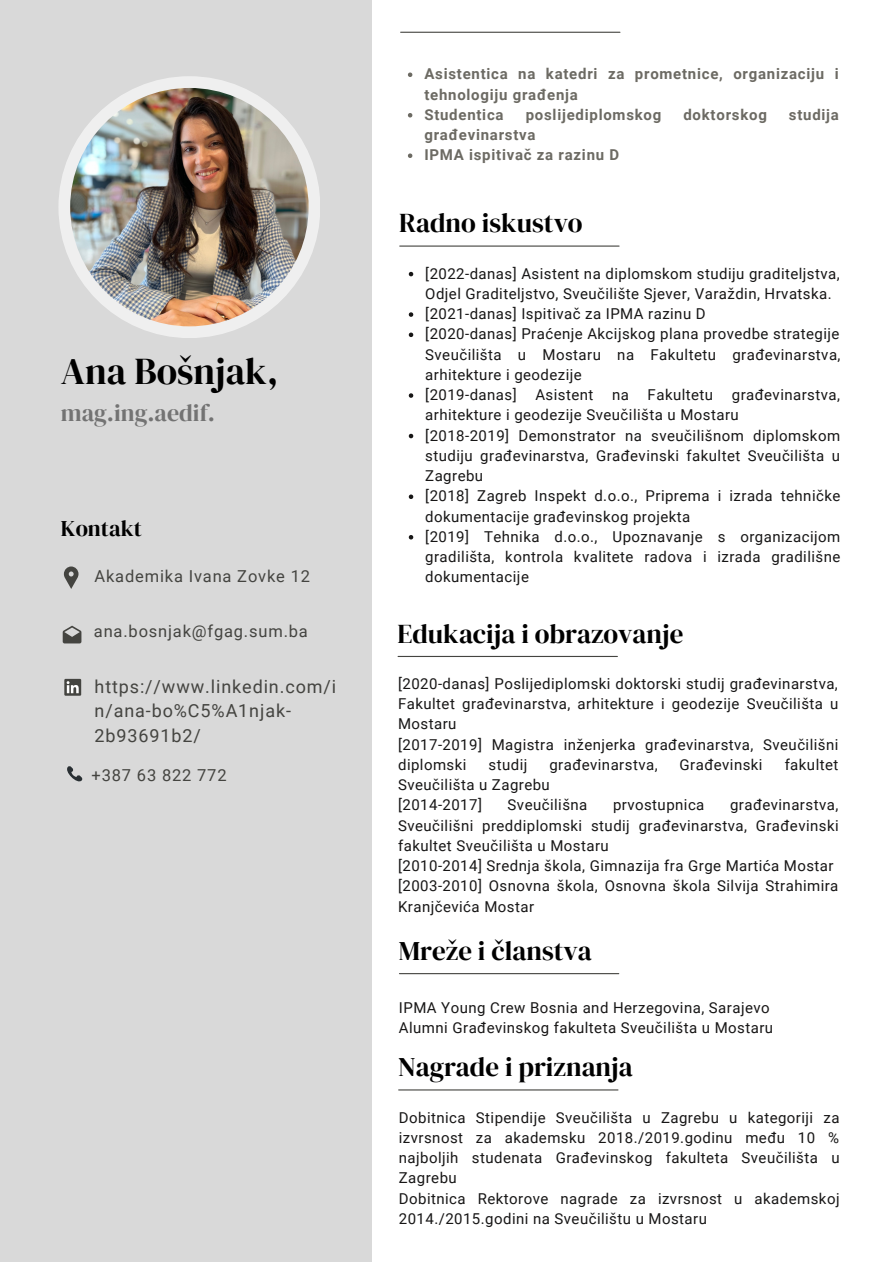
<style>
.page{position:relative;width:893px;height:1264px;background:#fff}
.page>*{position:absolute;margin:0;border:0;box-sizing:border-box;transform-origin:0 0}
.t1{font:37.5px "DM Serif Display";color:#000}
.t2{font:27px "DM Serif Display";color:#000}
.t3{font:24px "DM Serif Display";color:#737373}
.t4{font:22.5px "DM Serif Display";color:#000}
.t5{font:18px/24.8px "Roboto";letter-spacing:.05em;color:#444440}
.t6{font:16.5px "Roboto";letter-spacing:.05em;color:#444440}
.t7{font:15px/20.2px "Roboto";letter-spacing:.03em;color:#171616}
.t8{font:700 15px/20.2px "Roboto";letter-spacing:.05em;color:#6c6a63}
</style>
<div class="page">
<div style="left:0;top:0;width:372px;height:1261px;background:#d9d9d9"></div>
<svg style="left:58px;top:76px;width:262px;height:262px;background:#ececec"></svg>
<img style="left:70px;top:88px;width:238px;height:238px;border-radius:50%">
<svg style="left:64px;top:566px;width:14px;height:23px"></svg>
<svg style="left:63px;top:625px;width:18px;height:18px"></svg>
<svg style="left:64px;top:679px;width:17px;height:16px"></svg>
<svg style="left:67px;top:681px;width:12px;height:12px"></svg>
<hr style="left:400px;top:32px;width:220px;height:1px;background:#444440">
<hr style="left:400px;top:245px;width:219px;height:2px;background:#444440">
<svg style="left:67px;top:766px;width:15px;height:16px"></svg>
<hr style="left:398px;top:656px;width:219px;height:1px;background:#444440">
<hr style="left:399px;top:973px;width:219px;height:1px;background:#444440">
<hr style="left:398px;top:1089px;width:220px;height:1px;background:#444440">
<svg style="left:408px;top:72px;width:4px;height:5px"></svg>
<svg style="left:408px;top:113px;width:4px;height:4px"></svg>
<svg style="left:408px;top:153px;width:4px;height:5px"></svg>
<svg style="left:409px;top:272px;width:4px;height:4px"></svg>
<svg style="left:409px;top:312px;width:4px;height:5px"></svg>
<svg style="left:409px;top:332px;width:4px;height:5px"></svg>
<svg style="left:409px;top:393px;width:4px;height:5px"></svg>
<svg style="left:409px;top:434px;width:4px;height:4px"></svg>
<svg style="left:409px;top:494px;width:4px;height:5px"></svg>
<svg style="left:409px;top:535px;width:4px;height:4px"></svg>
<h1 class="t1" style="left:61px;top:345px;width:219px">Ana Bošnjak,</h1>
<h3 class="t3" style="left:61px;top:396px;width:156px">mag.ing.aedif.</h3>
<h3 class="t4" style="left:61px;top:512px;width:82px">Kontakt</h3>
<p class="t6" style="left:95px;top:566px;width:217px">Akademika Ivana Zovke 12</p>
<p class="t6" style="left:94px;top:621px;width:215px">ana.bosnjak@fgag.sum.ba</p>
<p class="t5" style="left:94px;top:674px;width:243px">https://www.linkedin.com/i n/ana-bo%C5%A1njak-<br>2b93691b2/</p>
<p class="t6" style="left:92px;top:766px;width:136px">+387 63 822 772</p>
<p class="t8" style="left:424px;top:64px;width:416px">Asistentica na katedri za prometnice, organizaciju i tehnologiju građenja<br>Studentica</p>
<p class="t8" style="left:525px;top:104px;width:137px">poslijediplomskog</p>
<p class="t8" style="left:683px;top:104px;width:85px">doktorskog</p>
<p class="t8" style="left:789px;top:104px;width:51px">studija</p>
<p class="t8" style="left:424px;top:125px;width:196px">građevinarstva<br>IPMA ispitivač za razinu D</p>
<h2 class="t2" style="left:399px;top:204px;width:185px">Radno iskustvo</h2>
<p class="t7" style="left:425px;top:263px;width:417px">[2022-danas] Asistent na diplomskom studiju graditeljstva, Odjel Graditeljstvo, Sveučilište Sjever, Varaždin, Hrvatska. [2021-danas] Ispitivač za IPMA razinu D<br>[2020-danas] Praćenje Akcijskog plana provedbe strategije Sveučilišta u Mostaru na Fakultetu građevinarstva, arhitekture i geodezije<br>[2019-danas] Asistent na Fakultetu građevinarstva, arhitekture i geodezije Sveučilišta u Mostaru<br>[2018-2019] Demonstrator na sveučilišnom diplomskom studiju građevinarstva, Građevinski fakultet Sveučilišta u Zagrebu<br>[2018] Zagreb Inspekt d.o.o., Priprema i izrada tehničke dokumentacije građevinskog projekta<br>[2019] Tehnika d.o.o., Upoznavanje s organizacijom gradilišta, kontrola kvalitete radova i izrada gradilišne dokumentacije</p>
<h2 class="t2" style="left:397px;top:614px;width:287px">Edukacija i obrazovanje</h2>
<p class="t7" style="left:398px;top:673px;width:442px">[2020-danas] Poslijediplomski doktorski studij građevinarstva, Fakultet građevinarstva, arhitekture i geodezije Sveučilišta u Mostaru<br>[2017-2019] Magistra inženjerka građevinarstva, Sveučilišni diplomski</p>
<p class="t7" style="left:488px;top:754px;width:40px">studij</p>
<p class="t7" style="left:549px;top:754px;width:110px">građevinarstva,</p>
<p class="t7" style="left:679px;top:754px;width:84px">Građevinski</p>
<p class="t7" style="left:784px;top:754px;width:55px">fakultet</p>
<p class="t7" style="left:398px;top:775px;width:153px">Sveučilišta u Zagrebu [2014-2017]</p>
<p class="t7" style="left:398px;top:795px;width:442px;text-indent:332px">građevinarstva, Sveučilišni preddiplomski studij građevinarstva, Građevinski fakultet Sveučilišta u Mostaru<br>[2010-2014] Srednja škola, Gimnazija fra Grge Martića Mostar [2003-2010] Osnovna škola, Osnovna škola Silvija Strahimira Kranjčevića Mostar</p>
<h2 class="t2" style="left:399px;top:931px;width:194px">Mreže i članstva</h2>
<p class="t7" style="left:507px;top:795px;width:81px">Sveučilišna</p>
<p class="t7" style="left:613px;top:795px;width:93px">prvostupnica</p>
<p class="t7" style="left:399px;top:997px;width:376px">IPMA Young Crew Bosnia and Herzegovina, Sarajevo<br>Alumni Građevinskog fakulteta Sveučilišta u Mostaru</p>
<h2 class="t2" style="left:398px;top:1048px;width:236px">Nagrade i priznanja</h2>
<p class="t7" style="left:399px;top:1107px;width:442px">Dobitnica Stipendije Sveučilišta u Zagrebu u kategoriji za izvrsnost za akademsku 2018./2019.godinu među 10 % najboljih studenata Građevinskog fakulteta Sveučilišta u Zagrebu<br>Dobitnica Rektorove nagrade za izvrsnost u akademskoj 2014./2015.godini na Sveučilištu u Mostaru</p>
</div>
